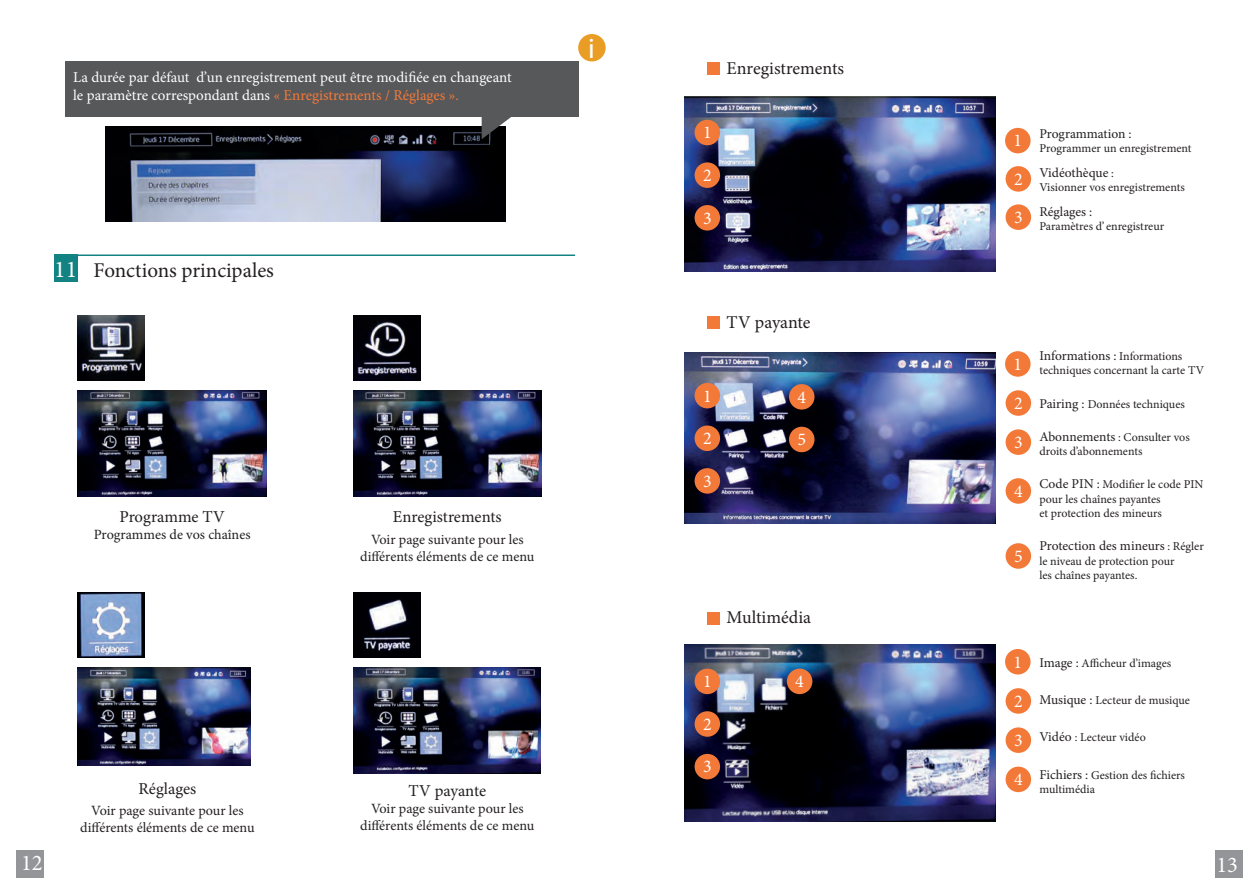
<style>
.page{position:relative;width:1259px;height:893px;background:#fff}
.page>*{position:absolute;margin:0;border:0;box-sizing:border-box;transform-origin:0 0}
.t1{font:28.5px "Myriad Pro";color:#fff}
.t2{font:22.5px "Minion Pro";color:#fff}
.t3{font:21px "Minion Pro";color:#231f20}
.t4{font:18px "Minion Pro";color:#231f20}
.t5{font:18px "Minion Pro";color:#fff}
.t6{font:16.65px "Minion Pro";color:#231f20}
.t7{font:15px/18px "Minion Pro";color:#fff}
.t8{font:14.1px/17px "Minion Pro";color:#231f20;text-align:center}
.t9{font:13.5px "Minion Pro";color:#231f20}
.t10{font:12px/14.4px "Minion Pro";color:#231f20}
.s1{color:#f37939}
.s2{font-size:24px;color:#fff}
.s3{font-size:12px}
.s4{font-size:13.5px}
</style>
<div class="page">
<img style="left:105px;top:126px;width:400px;height:95px">
<div style="left:65px;top:61px;width:513px;height:56px;background:#57585a"></div>
<div style="left:578px;top:34px;width:27px;height:27px;background:#e99d25;border-radius:50%"></div>
<img style="left:353px;top:667px;width:188px;height:106px">
<div style="left:54px;top:254px;width:24px;height:28px;background:#128382"></div>
<img style="left:353px;top:390px;width:188px;height:107px">
<img style="left:78px;top:390px;width:188px;height:107px">
<img style="left:78px;top:316px;width:67px;height:65px">
<img style="left:78px;top:592px;width:67px;height:65px">
<img style="left:353px;top:316px;width:67px;height:65px">
<img style="left:353px;top:592px;width:67px;height:59px">
<img style="left:78px;top:668px;width:173px;height:98px">
<div style="left:707px;top:62px;width:13px;height:13px;background:#f37939"></div>
<img style="left:684px;top:97px;width:311px;height:174px">
<div style="left:694px;top:120px;width:26px;height:25px;background:#f37939;border-radius:50%"></div>
<div style="left:1005px;top:128px;width:25px;height:25px;background:#f37939;border-radius:50%"></div>
<div style="left:694px;top:162px;width:26px;height:26px;background:#f37939;border-radius:50%"></div>
<div style="left:1005px;top:166px;width:26px;height:26px;background:#f37939;border-radius:50%"></div>
<div style="left:694px;top:205px;width:26px;height:26px;background:#f37939;border-radius:50%"></div>
<div style="left:1005px;top:204px;width:26px;height:26px;background:#f37939;border-radius:50%"></div>
<img style="left:684px;top:644px;width:311px;height:177px">
<div style="left:707px;top:612px;width:13px;height:13px;background:#f37939"></div>
<div style="left:694px;top:669px;width:26px;height:25px;background:#f37939;border-radius:50%"></div>
<div style="left:1005px;top:649px;width:25px;height:25px;background:#f37939;border-radius:50%"></div>
<div style="left:694px;top:711px;width:26px;height:26px;background:#f37939;border-radius:50%"></div>
<div style="left:1005px;top:688px;width:26px;height:26px;background:#f37939;border-radius:50%"></div>
<div style="left:694px;top:754px;width:26px;height:25px;background:#f37939;border-radius:50%"></div>
<div style="left:1005px;top:727px;width:26px;height:26px;background:#f37939;border-radius:50%"></div>
<div style="left:787px;top:669px;width:25px;height:25px;background:#f37939;border-radius:50%"></div>
<div style="left:1005px;top:767px;width:26px;height:25px;background:#f37939;border-radius:50%"></div>
<img style="left:684px;top:353px;width:311px;height:171px">
<div style="left:707px;top:316px;width:13px;height:13px;background:#f37939"></div>
<div style="left:694px;top:383px;width:26px;height:25px;background:#f37939;border-radius:50%"></div>
<div style="left:1005px;top:351px;width:25px;height:26px;background:#f37939;border-radius:50%"></div>
<div style="left:694px;top:425px;width:26px;height:26px;background:#f37939;border-radius:50%"></div>
<div style="left:1005px;top:390px;width:26px;height:26px;background:#f37939;border-radius:50%"></div>
<div style="left:694px;top:468px;width:26px;height:26px;background:#f37939;border-radius:50%"></div>
<div style="left:1005px;top:429px;width:26px;height:26px;background:#f37939;border-radius:50%"></div>
<div style="left:789px;top:384px;width:25px;height:26px;background:#f37939;border-radius:50%"></div>
<div style="left:1005px;top:478px;width:26px;height:26px;background:#f37939;border-radius:50%"></div>
<div style="left:789px;top:427px;width:25px;height:25px;background:#f37939;border-radius:50%"></div>
<div style="left:1005px;top:543px;width:26px;height:26px;background:#f37939;border-radius:50%"></div>
<div style="left:17px;top:850px;width:27px;height:28px;background:#939598"></div>
<div style="left:1215px;top:850px;width:27px;height:28px;background:#939598"></div>
<svg style="left:482px;top:117px;width:29px;height:22px"></svg>
<div style="left:353px;top:651px;width:67px;height:7px;background:#000004"></div>
<hr style="left:65px;top:254px;width:510px;height:2px;background:#128382">
<p class="t7" style="left:73px;top:69px;width:440px">La durée par défaut d’un enregistrement peut être modifiée en changeant le paramètre correspondant dans <span class="s1">« Enregistrements / Réglages ».</span></p>
<h3 class="t3" style="left:54px;top:256px;width:221px"><span class="s2">11</span> Fonctions principales</h3>
<h1 class="t1" style="left:588px;top:30px;width:8px">i</h1>
<h3 class="t6" style="left:119px;top:506px;width:107px">Programme TV</h3>
<p class="t8" style="left:94px;top:526px;width:158px">Programmes de vos chaînes</p>
<h3 class="t6" style="left:139px;top:777px;width:59px">Réglages</h3>
<p class="t8" style="left:80px;top:802px;width:176px">Voir page suivante pour les différents éléments de ce menu</p>
<h3 class="t6" style="left:393px;top:506px;width:110px">Enregistrements</h3>
<p class="t8" style="left:360px;top:531px;width:176px">Voir page suivante pour les différents éléments de ce menu</p>
<h3 class="t6" style="left:408px;top:780px;width:79px">TV payante</h3>
<p class="t8" style="left:360px;top:800px;width:176px">Voir page suivante pour les différents éléments de ce menu</p>
<h3 class="t4" style="left:726px;top:56px;width:119px">Enregistrements</h3>
<h3 class="t5" style="left:703px;top:121px;width:10px">1</h3>
<h3 class="t5" style="left:1013px;top:129px;width:10px">1</h3>
<h3 class="t5" style="left:703px;top:163px;width:10px">2</h3>
<h3 class="t5" style="left:1014px;top:167px;width:10px">2</h3>
<h3 class="t5" style="left:703px;top:206px;width:10px">3</h3>
<h3 class="t5" style="left:1014px;top:205px;width:10px">3</h3>
<p class="t9" style="left:1039px;top:124px;width:94px">Programmation :</p>
<p class="t10" style="left:1039px;top:141px;width:154px">Programmer un enregistrement</p>
<p class="t9" style="left:1039px;top:163px;width:76px">Vidéothèque <span class="s3">:</span></p>
<p class="t10" style="left:1039px;top:180px;width:147px">Visionner vos enregistrements</p>
<p class="t9" style="left:1039px;top:203px;width:54px">Réglages :</p>
<p class="t10" style="left:1039px;top:219px;width:126px">Paramètres d’ enregistreur</p>
<h3 class="t4" style="left:726px;top:310px;width:85px">TV payante</h3>
<h3 class="t5" style="left:703px;top:384px;width:10px">1</h3>
<h3 class="t5" style="left:703px;top:426px;width:10px">2</h3>
<h3 class="t5" style="left:703px;top:469px;width:10px">3</h3>
<h3 class="t5" style="left:797px;top:385px;width:10px">4</h3>
<h3 class="t5" style="left:797px;top:427px;width:10px">5</h3>
<h3 class="t4" style="left:726px;top:605px;width:86px">Multimédia</h3>
<h3 class="t5" style="left:703px;top:669px;width:10px">1</h3>
<h3 class="t5" style="left:703px;top:712px;width:10px">2</h3>
<h3 class="t5" style="left:703px;top:755px;width:10px">3</h3>
<h3 class="t5" style="left:795px;top:669px;width:10px">4</h3>
<h3 class="t5" style="left:1013px;top:352px;width:10px">1</h3>
<h3 class="t5" style="left:1014px;top:391px;width:10px">2</h3>
<h3 class="t5" style="left:1014px;top:430px;width:10px">3</h3>
<h3 class="t5" style="left:1014px;top:479px;width:10px">4</h3>
<h3 class="t5" style="left:1014px;top:544px;width:10px">5</h3>
<p class="t9" style="left:1039px;top:347px;width:144px">Informations : <span class="s3">Informations</span></p>
<p class="t10" style="left:1039px;top:363px;width:166px">techniques concernant la carte TV</p>
<p class="t10" style="left:1039px;top:397px;width:147px"><span class="s4">Pairing :</span> Données techniques</p>
<p class="t10" style="left:1039px;top:430px;width:152px"><span class="s4">Abonnements</span> : Consulter vos droits d’abonnements</p>
<p class="t10" style="left:1039px;top:477px;width:166px"><span class="s4">Code PIN :</span> Modifier le code PIN pour les chaînes payantes<br>et protection des mineurs</p>
<p class="t9" style="left:1039px;top:537px;width:166px">Protection des mineurs <span class="s3">: Régler</span></p>
<p class="t10" style="left:1039px;top:554px;width:137px">le niveau de protection pour les chaînes payantes.</p>
<h3 class="t5" style="left:1013px;top:650px;width:10px">1</h3>
<h3 class="t5" style="left:1014px;top:689px;width:10px">2</h3>
<h3 class="t5" style="left:1014px;top:728px;width:10px">3</h3>
<h3 class="t5" style="left:1014px;top:767px;width:10px">4</h3>
<p class="t10" style="left:1039px;top:656px;width:133px"><span class="s4">Image :</span> Afficheur d’images</p>
<p class="t10" style="left:1039px;top:693px;width:152px"><span class="s4">Musique :</span> Lecteur de musique</p>
<p class="t10" style="left:1039px;top:730px;width:108px"><span class="s4">Vidéo</span> : Lecteur vidéo</p>
<p class="t10" style="left:1039px;top:768px;width:147px"><span class="s4">Fichiers :</span> Gestion des fichiers multimédia</p>
<h2 class="t2" style="left:21px;top:848px;width:23px">12</h2>
<h2 class="t2" style="left:1216px;top:850px;width:23px">13</h2>
</div>
